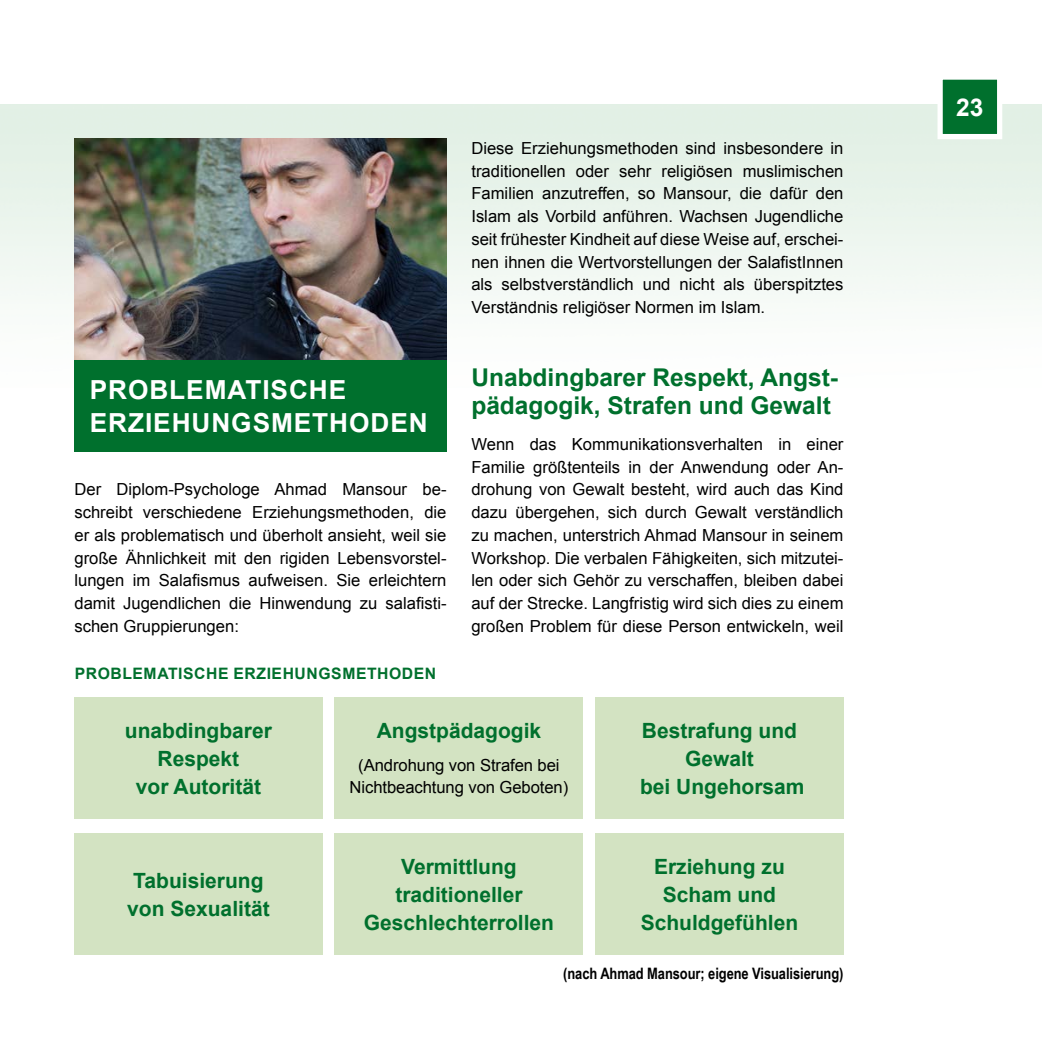
<style>
.page{position:relative;width:1042px;height:1042px;background:#fff}
.page>*{position:absolute;margin:0;border:0;box-sizing:border-box;transform-origin:0 0}
.t1{font:700 26.25px/33.2px "Arial";letter-spacing:.035em;color:#fff}
.t2{font:700 24.5px/28px "Arial";color:#00702d}
.t3{font:700 24.5px "Arial";color:#fff}
.t4{font:700 21px/28px "Arial";color:#00702d;text-align:center}
.t5{font:16.62px/22.8px "Arial";color:#000;text-align:justify}
.t6{font:700 15.75px "Arial Narrow";letter-spacing:-.005em;color:#000}
.t7{font:700 15.75px "Arial";letter-spacing:.035em;color:#00702d}
</style>
<div class="page">
<img style="left:0;top:104px;width:1042px;height:283px">
<div style="left:940px;top:77px;width:59px;height:60px;background:#00702d"></div>
<div style="left:937px;top:74px;width:65px;height:65px;border:5px solid #fff"></div>
<div style="left:74px;top:139px;width:372px;height:312px;background:#00702d"></div>
<img style="left:74px;top:139px;width:372px;height:220px">
<div style="left:74px;top:697px;width:248px;height:122px;background:#d3e3c2"></div>
<div style="left:74px;top:833px;width:248px;height:122px;background:#d3e3c2"></div>
<div style="left:335px;top:697px;width:248px;height:122px;background:#d3e3c2"></div>
<div style="left:335px;top:833px;width:248px;height:122px;background:#d3e3c2"></div>
<div style="left:595px;top:697px;width:248px;height:122px;background:#d3e3c2"></div>
<div style="left:595px;top:833px;width:248px;height:122px;background:#d3e3c2"></div>
<h1 class="t1" style="left:90px;top:373px;width:339px">PROBLEMATISCHE<br>ERZIEHUNGSMETHODEN</h1>
<p class="t5" style="left:74px;top:478px;width:374px">Der Diplom-Psychologe Ahmad Mansour be&shy;schreibt verschiedene Erziehungsmethoden, die er als problematisch und überholt ansieht, weil sie große Ähnlichkeit mit den rigiden Lebensvorstel&shy;lungen im Salafismus aufweisen. Sie erleichtern damit Jugendlichen die Hinwendung zu salafisti&shy;schen Gruppierungen:</p>
<p class="t7" style="left:75px;top:662px;width:363px">PROBLEMATISCHE ERZIEHUNGSMETHODEN</p>
<p class="t5" style="left:471px;top:137px;width:374px">Diese Erziehungsmethoden sind insbesondere in traditionellen oder sehr religiösen muslimischen Familien anzutreffen, so Mansour, die dafür den Islam als Vorbild anführen. Wachsen Jugendliche seit frühester Kindheit auf diese Weise auf, erschei&shy;nen ihnen die Wertvorstellungen der SalafistInnen als selbstverständlich und nicht als überspitztes Verständnis religiöser Normen im Islam.</p>
<h2 class="t2" style="left:471px;top:364px;width:368px">Unabdingbarer Respekt, Angst&shy;pädagogik, Strafen und Gewalt</h2>
<p class="t5" style="left:471px;top:432px;width:374px">Wenn das Kommunikationsverhalten in einer Familie größtenteils in der Anwendung oder An&shy;drohung von Gewalt besteht, wird auch das Kind dazu übergehen, sich durch Gewalt verständlich zu machen, unterstrich Ahmad Mansour in seinem Workshop. Die verbalen Fähigkeiten, sich mitzutei&shy;len oder sich Gehör zu verschaffen, bleiben dabei auf der Strecke. Langfristig wird sich dies zu einem großen Problem für diese Person entwickeln, weil</p>
<p class="t4" style="left:125px;top:716px;width:149px">unabdingbarer<br>Respekt<br>vor Autorität</p>
<p class="t4" style="left:127px;top:867px;width:144px;text-align:left">Tabuisierung von Sexualität</p>
<p class="t4" style="left:377px;top:717px;width:166px">Angstpädagogik</p>
<p class="t5" style="left:349px;top:753px;width:220px;text-align:center">(Androhung von Strafen bei<br>Nichtbeachtung von Geboten)</p>
<p class="t4" style="left:364px;top:853px;width:192px">Vermittlung traditioneller<br>Geschlechterrollen</p>
<p class="t4" style="left:640px;top:716px;width:166px">Bestrafung und<br>Gewalt<br>bei Ungehorsam</p>
<p class="t4" style="left:641px;top:853px;width:159px">Erziehung zu<br>Scham und<br>Schuldgefühlen</p>
<p class="t6" style="left:563px;top:961px;width:282px">(nach Ahmad Mansour; eigene Visualisierung)</p>
<h2 class="t3" style="left:956px;top:90px;width:29px">23</h2>
</div>
